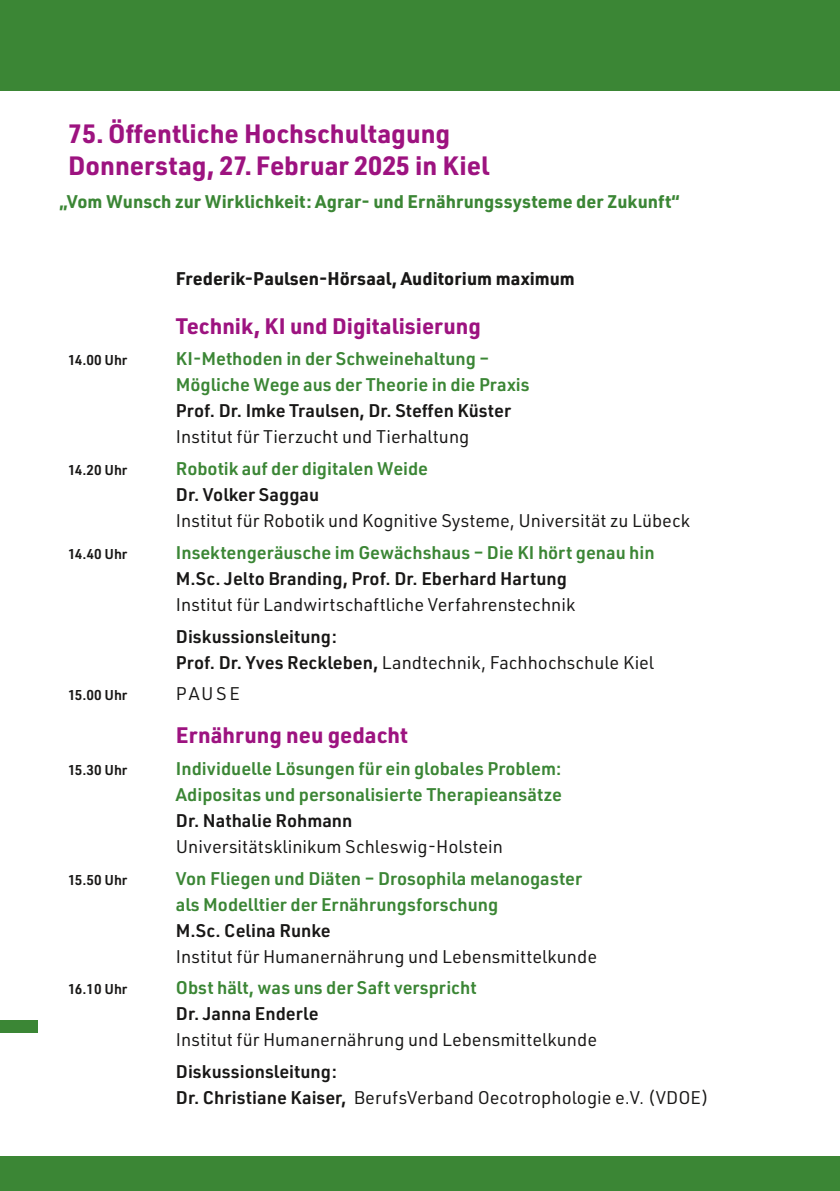
<style>
.page{position:relative;width:840px;height:1191px;background:#fff}
.page>*{position:absolute;margin:0;border:0;box-sizing:border-box;transform-origin:0 0}
.Fließtext_DIN_Flatte{font:700 26px "URWDIN";color:#9d1380}
.Fließtext_DIN_Flatte-2{font:700 22px "URWDIN";color:#9d1380}
.Fließtext_DIN_Flatte-3{font:600 18px/26px "URWDIN";color:#3b8635}
.Fließtext_DIN_Flatte-4{font:18px/26px "URWDIN";color:#181716}
.Fließtext_DIN_Flatte-5{font:600 18px/26px "URWDIN";color:#181716}
.Fließtext_DIN_Flatte-6{font:700 18px "URWDIN";color:#3b8635}
.Fließtext_DIN_Flatte-7{font:700 18px "URWDIN";color:#181716}
.Fließtext_DIN_Flatte-8{font:600 14px "URWDIN";color:#181716}
.s1{color:#181716}
.s2{font-weight:400;color:#181716}
.s3{font-weight:600;color:#3b8635}
.s4{font-weight:600}
.s5{font-weight:400}
</style>
<div class="page">
<div style="left:0;top:0;width:839px;height:91px;background:#3b8635"></div>
<div style="left:0;top:1157px;width:839px;height:34px;background:#3b8635"></div>
<div style="left:0;top:1020px;width:37px;height:13px;background:#3b8635"></div>
<p class="Fließtext_DIN_Flatte" style="left:68px;top:116px;width:383px">75. Öffentliche Hochschultagung</p>
<p class="Fließtext_DIN_Flatte" style="left:68px;top:148px;width:422px">Donnerstag, 27. Februar 2025 in Kiel</p>
<p class="Fließtext_DIN_Flatte-6" style="left:60px;top:189px;width:621px">„Vom Wunsch zur Wirklichkeit: Agrar- und Ernährungssysteme der Zukunft“</p>
<p class="Fließtext_DIN_Flatte-7" style="left:176px;top:266px;width:400px">Frederik-Paulsen-Hörsaal, Auditorium maximum</p>
<p class="Fließtext_DIN_Flatte-2" style="left:176px;top:311px;width:306px">Technik, KI und Digitalisierung</p>
<p class="Fließtext_DIN_Flatte-8" style="left:68px;top:351px;width:61px">14.00 Uhr</p>
<p class="Fließtext_DIN_Flatte-3" style="left:176px;top:345px;width:355px">KI-Methoden in der Schweinehaltung – Mögliche Wege aus der Theorie in die Praxis <span class="s1">Prof. Dr. Imke Traulsen, Dr. Steffen Küster </span><span class="s2">Institut für Tierzucht und Tierhaltung</span></p>
<p class="Fließtext_DIN_Flatte-8" style="left:68px;top:461px;width:61px">14.20 Uhr</p>
<p class="Fließtext_DIN_Flatte-4" style="left:176px;top:455px;width:515px"><span class="s3">Robotik auf der digitalen Weide<br></span><span class="s4">Dr. Volker Saggau<br></span>Institut für Robotik und Kognitive Systeme, Universität zu Lübeck</p>
<p class="Fließtext_DIN_Flatte-8" style="left:68px;top:544px;width:61px">14.40 Uhr</p>
<p class="Fließtext_DIN_Flatte-3" style="left:176px;top:539px;width:480px">Insektengeräusche im Gewächshaus – Die KI hört genau hin<br><span class="s1">M.Sc. Jelto Branding, Prof. Dr. Eberhard Hartung<br></span><span class="s2">Institut für Landwirtschaftliche Verfahrenstechnik</span></p>
<p class="Fließtext_DIN_Flatte-5" style="left:176px;top:622px;width:479px">Diskussionsleitung:<br>Prof. Dr. Yves Reckleben, <span class="s5">Landtechnik, Fachhochschule Kiel</span></p>
<p class="Fließtext_DIN_Flatte-8" style="left:68px;top:686px;width:61px">15.00 Uhr</p>
<p class="Fließtext_DIN_Flatte-4" style="left:176px;top:680px;width:65px">PAUSE</p>
<p class="Fließtext_DIN_Flatte-2" style="left:176px;top:720px;width:233px">Ernährung neu gedacht</p>
<p class="Fließtext_DIN_Flatte-8" style="left:68px;top:760px;width:61px">15.30 Uhr</p>
<p class="Fließtext_DIN_Flatte-3" style="left:176px;top:755px;width:387px">Individuelle Lösungen für ein globales Problem:<br>Adipositas und personalisierte Therapieansätze <span class="s1">Dr. Nathalie Rohmann<br></span><span class="s2">Universitätsklinikum Schleswig-Holstein</span></p>
<p class="Fließtext_DIN_Flatte-8" style="left:68px;top:870px;width:61px">15.50 Uhr</p>
<p class="Fließtext_DIN_Flatte-3" style="left:176px;top:864px;width:422px">Von Fliegen und Diäten – Drosophila melanogaster als Modelltier der Ernährungsforschung<br><span class="s1">M.Sc. Celina Runke<br></span><span class="s2">Institut für Humanernährung und Lebensmittelkunde</span></p>
<p class="Fließtext_DIN_Flatte-8" style="left:68px;top:980px;width:61px">16.10 Uhr</p>
<p class="Fließtext_DIN_Flatte-4" style="left:176px;top:974px;width:422px"><span class="s3">Obst hält, was uns der Saft verspricht<br></span><span class="s4">Dr. Janna Enderle<br></span>Institut für Humanernährung und Lebensmittelkunde</p>
<p class="Fließtext_DIN_Flatte-5" style="left:176px;top:1058px;width:534px">Diskussionsleitung:<br>Dr. Christiane Kaiser, <span class="s5">BerufsVerband Oecotrophologie e.V. (VDOE)</span></p>
</div>
